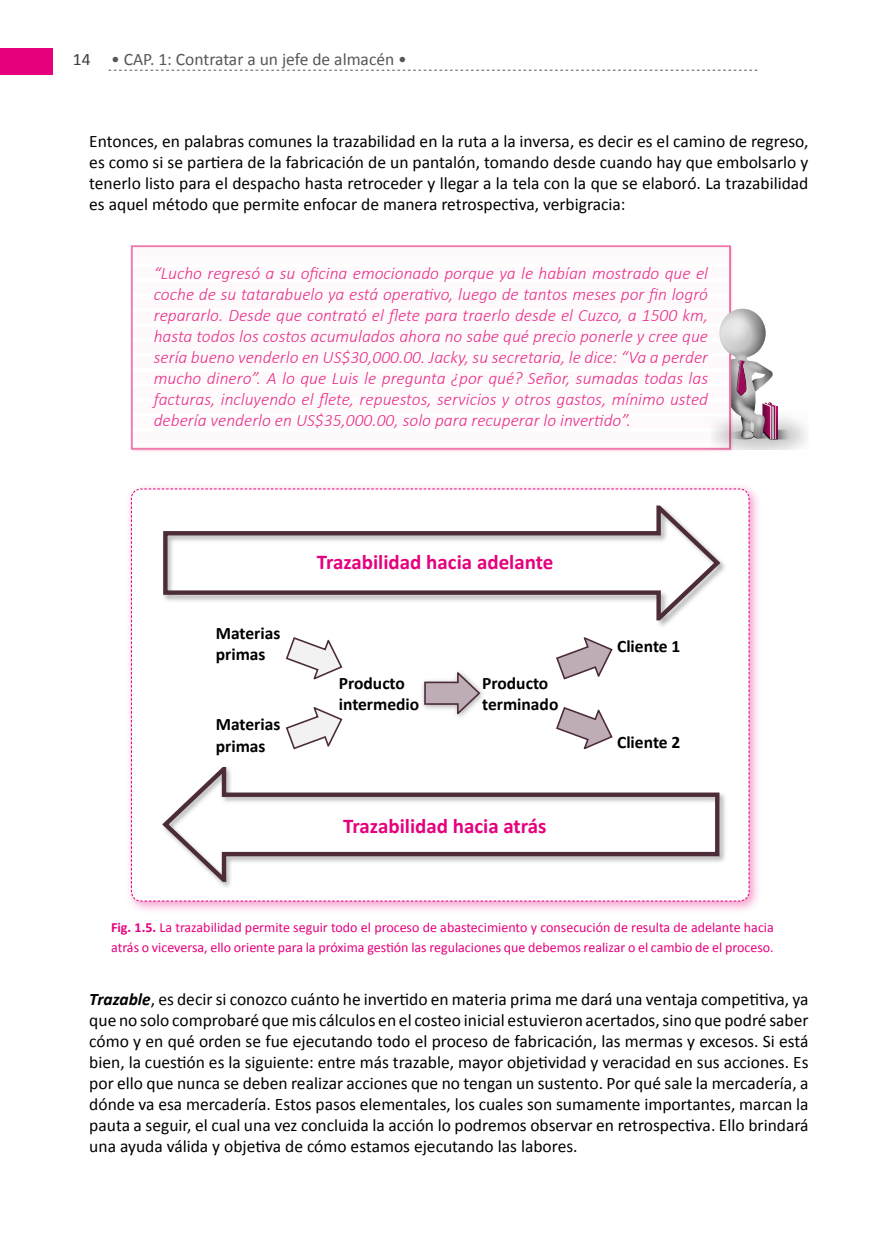
<style>
.page{position:relative;width:883px;height:1256px;background:#fff}
.page>*{position:absolute;margin:0;border:0;box-sizing:border-box;transform-origin:0 0}
.t1{font:700 21px "Calibri";color:#e6007d}
.t2{font:17.5px/21px "Calibri";color:#000;text-align:justify}
.t3{font:italic 300 17.5px/21px "Calibri";color:#e8308a;text-align:justify}
.t4{font:700 17.5px/21px "Calibri";color:#000}
.t5{font:17.5px "Calibri";color:#575756}
.t6{font:14px/19.2px "Calibri";color:#e6007d}
.s1{color:#3c3c3b}
.s2{font-weight:700}
.s3{font-weight:700;font-style:italic}
</style>
<div class="page">
<div style="left:0;top:48px;width:53px;height:26px;background:#e6007d"></div>
<svg style="left:108px;top:70px;width:649px;height:1px"></svg>
<svg style="left:131px;top:245px;width:600px;height:204px"></svg>
<div style="left:132px;top:246px;width:598px;height:202px;border:1px solid #ed6ea7"></div>
<img style="left:712px;top:410px;width:73px;height:39px">
<img style="left:778px;top:418px;width:11px;height:31px">
<img style="left:778px;top:410px;width:5px;height:4px">
<img style="left:715px;top:419px;width:27px;height:30px">
<img style="left:742px;top:423px;width:45px;height:26px">
<img style="left:716px;top:304px;width:29px;height:47px">
<svg style="left:719px;top:309px;width:59px;height:130px"></svg>
<div style="left:125px;top:482px;width:637px;height:432px;background:#e6007d;opacity:.38"></div>
<svg style="left:131px;top:488px;width:619px;height:413px"></svg>
<p class="t5" style="left:73px;top:48px;width:336px"><span class="s1">14</span> • CAP. 1: Contratar a un jefe de almacén •</p>
<p class="t2" style="left:89px;top:131px;width:721px">Entonces, en palabras comunes la trazabilidad en la ruta a la inversa, es decir es el camino de regreso, es como si se partiera de la fabricación de un pantalón, tomando desde cuando hay que embolsarlo y tenerlo listo para el despacho hasta retroceder y llegar a la tela con la que se elaboró. La trazabilidad es aquel método que permite enfocar de manera retrospectiva, verbigracia:</p>
<p class="t3" style="left:154px;top:262px;width:556px">“Lucho regresó a su oficina emocionado porque ya le habían mostrado que el coche de su tatarabuelo ya está operativo, luego de tantos meses por fin logró repararlo. Desde que contrató el flete para traerlo desde el Cuzco, a 1500 km, hasta todos los costos acumulados ahora no sabe qué precio ponerle y cree que sería bueno venderlo en US$30,000.00. Jacky, su secretaria, le dice: “Va a perder mucho dinero”. A lo que Luis le pregunta ¿por qué? Señor, sumadas todas las facturas, incluyendo el flete, repuestos, servicios y otros gastos, mínimo usted debería venderlo en US$35,000.00, solo para recuperar lo invertido”.</p>
<p class="t4" style="left:216px;top:622px;width:66px">Materias primas</p>
<p class="t4" style="left:216px;top:714px;width:66px">Materias primas</p>
<p class="t1" style="left:317px;top:548px;width:238px">Trazabilidad hacia adelante</p>
<p class="t4" style="left:339px;top:672px;width:82px">Producto intermedio</p>
<p class="t4" style="left:482px;top:672px;width:78px">Producto terminado</p>
<p class="t1" style="left:343px;top:812px;width:205px">Trazabilidad hacia atrás</p>
<p class="t4" style="left:617px;top:635px;width:65px">Cliente 1</p>
<p class="t4" style="left:617px;top:731px;width:65px">Cliente 2</p>
<p class="t6" style="left:111px;top:917px;width:664px"><span class="s2">Fig. 1.5.</span> La trazabilidad permite seguir todo el proceso de abastecimiento y consecución de resulta de adelante hacia atrás o viceversa, ello oriente para la próxima gestión las regulaciones que debemos realizar o el cambio de el proceso.</p>
<p class="t2" style="left:89px;top:988px;width:721px"><span class="s3">Trazable</span>, es decir si conozco cuánto he invertido en materia prima me dará una ventaja competitiva, ya que no solo comprobaré que mis cálculos en el costeo inicial estuvieron acertados, sino que podré saber cómo y en qué orden se fue ejecutando todo el proceso de fabricación, las mermas y excesos. Si está bien, la cuestión es la siguiente: entre más trazable, mayor objetividad y veracidad en sus acciones. Es por ello que nunca se deben realizar acciones que no tengan un sustento. Por qué sale la mercadería, a dónde va esa mercadería. Estos pasos elementales, los cuales son sumamente importantes, marcan la pauta a seguir, el cual una vez concluida la acción lo podremos observar en retrospectiva. Ello brindará una ayuda válida y objetiva de cómo estamos ejecutando las labores.</p>
</div>
